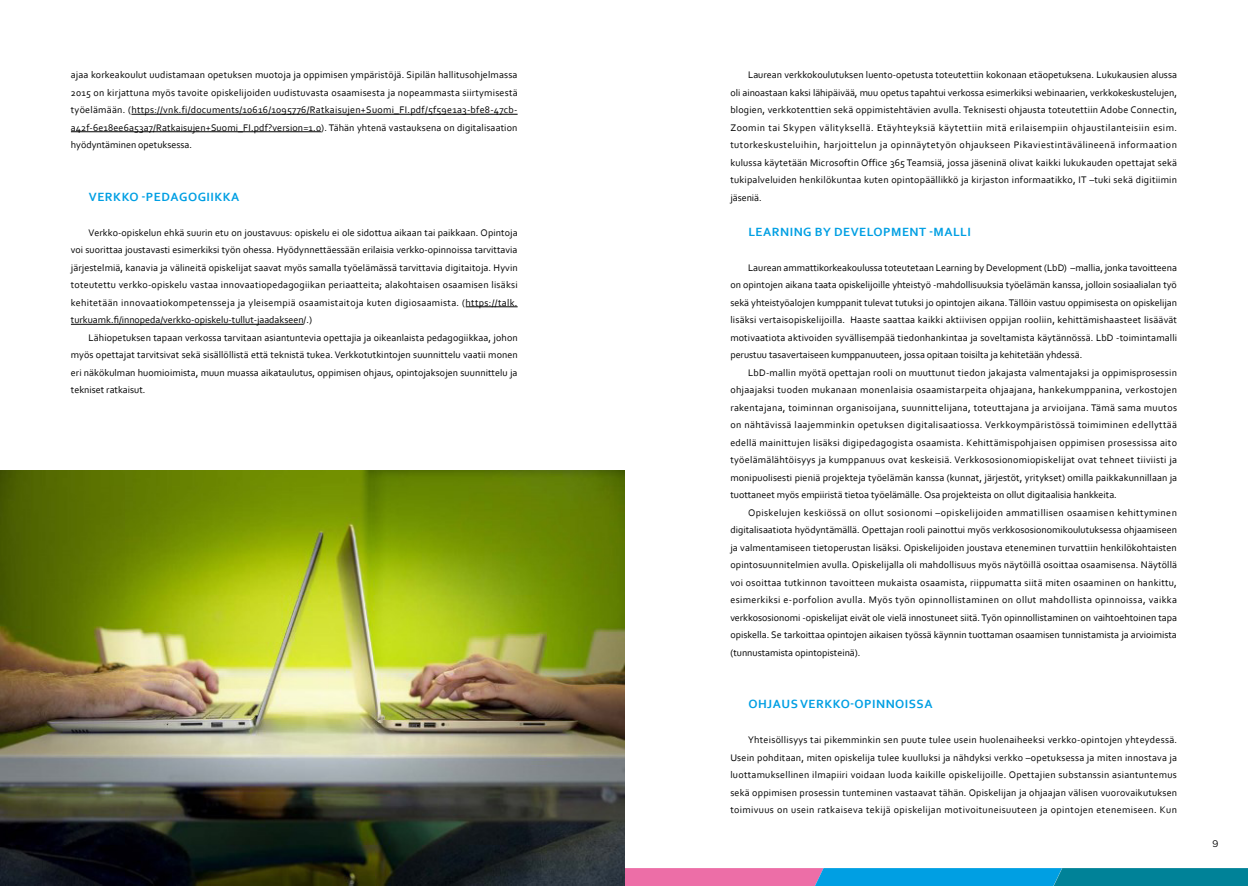
<style>
.page{position:relative;width:1248px;height:886px;background:#fff}
.page>*{position:absolute;margin:0;border:0;box-sizing:border-box;transform-origin:0 0}
.t1{font:700 12.5px "Corbel";letter-spacing:.04em;color:#009fe3}
.t2{font:10.38px "Omnes";color:#000}
.t3{font:10px/17.5px "Corbel";color:#000;text-align:justify}
</style>
<div class="page">
<svg style="left:624px;top:868px;width:623px;height:18px;background:#4b87b9"></svg>
<hr style="left:131px;top:114px;width:386px;height:1px;background:#000">
<hr style="left:71px;top:131px;width:250px;height:1px;background:#000">
<hr style="left:465px;top:306px;width:52px;height:1px;background:#000">
<hr style="left:71px;top:324px;width:232px;height:1px;background:#000">
<img style="left:0;top:471px;width:624px;height:415px">
<p class="t3" style="left:71px;top:66px;width:448px">ajaa korkeakoulut uudistamaan opetuksen muotoja ja oppimisen ympäristöjä. Sipilän hallitusohjelmassa 2015 on kirjattuna myös tavoite opiskelijoiden uudistuvasta osaamisesta ja nopeammasta siirtymisestä työelämään. (https://vnk.fi/documents/10616/1095776/Ratkaisujen+Suomi_FI.pdf/5f59e1a3-bfe8-47cb&shy;a42f-6e18ee6a53a7/Ratkaisujen+Suomi_FI.pdf?version=1.0). Tähän yhtenä vastauksena on digitalisaation hyödyntäminen opetuksessa.</p>
<p class="t1" style="left:89px;top:189px;width:152px">VERKKO -PEDAGOGIIKKA</p>
<p class="t3" style="left:71px;top:223px;width:448px;text-indent:18px">Verkko-opiskelun ehkä suurin etu on joustavuus: opiskelu ei ole sidottua aikaan tai paikkaan. Opintoja voi suorittaa joustavasti esimerkiksi työn ohessa. Hyödynnettäessään erilaisia verkko-opinnoissa tarvittavia järjestelmiä, kanavia ja välineitä opiskelijat saavat myös samalla työelämässä tarvittavia digitaitoja. Hyvin toteutettu verkko-opiskelu vastaa innovaatiopedagogiikan periaatteita; alakohtaisen osaamisen lisäksi kehitetään innovaatiokompetensseja ja yleisempiä osaamistaitoja kuten digiosaamista. (https://talk. turkuamk.fi/innopeda/verkko-opiskelu-tullut-jaadakseen/.)</p>
<p class="t3" style="left:71px;top:328px;width:448px;text-indent:18px">Lähiopetuksen tapaan verkossa tarvitaan asiantuntevia opettajia ja oikeanlaista pedagogiikkaa, johon myös opettajat tarvitsivat sekä sisällöllistä että teknistä tukea. Verkkotutkintojen suunnittelu vaatii monen eri näkökulman huomioimista, muun muassa aikataulutus, oppimisen ohjaus, opintojaksojen suunnittelu ja tekniset ratkaisut.</p>
<p class="t3" style="left:730px;top:66px;width:448px;text-indent:18px">Laurean verkkokoulutuksen luento-opetusta toteutettiin kokonaan etäopetuksena. Lukukausien alussa oli ainoastaan kaksi lähipäivää, muu opetus tapahtui verkossa esimerkiksi webinaarien, verkkokeskustelujen, blogien, verkkotenttien sekä oppimistehtävien avulla. Teknisesti ohjausta toteutettiin Adobe Connectin, Zoomin tai Skypen välityksellä. Etäyhteyksiä käytettiin mitä erilaisempiin ohjaustilanteisiin esim. tutorkeskusteluihin, harjoittelun ja opinnäytetyön ohjaukseen Pikaviestintävälineenä informaation kulussa käytetään Microsoftin Office 365 Teamsiä, jossa jäseninä olivat kaikki lukukauden opettajat sekä tukipalveluiden henkilökuntaa kuten opintopäällikkö ja kirjaston informaatikko, IT –tuki sekä digitiimin jäseniä.</p>
<p class="t1" style="left:748px;top:224px;width:224px">LEARNING BY DEVELOPMENT -MALLI</p>
<p class="t3" style="left:730px;top:258px;width:448px;text-indent:18px">Laurean ammattikorkeakoulussa toteutetaan Learning by Development (LbD) –mallia, jonka tavoitteena on opintojen aikana taata opiskelijoille yhteistyö -mahdollisuuksia työelämän kanssa, jolloin sosiaalialan työ sekä yhteistyöalojen kumppanit tulevat tutuksi jo opintojen aikana. Tällöin vastuu oppimisesta on opiskelijan lisäksi vertaisopiskelijoilla. Haaste saattaa kaikki aktiivisen oppijan rooliin, kehittämishaasteet lisäävät motivaatiota aktivoiden syvällisempää tiedonhankintaa ja soveltamista käytännössä. LbD -toimintamalli perustuu tasavertaiseen kumppanuuteen, jossa opitaan toisilta ja kehitetään yhdessä.</p>
<p class="t3" style="left:730px;top:363px;width:448px;text-indent:18px">LbD-mallin myötä opettajan rooli on muuttunut tiedon jakajasta valmentajaksi ja oppimisprosessin ohjaajaksi tuoden mukanaan monenlaisia osaamistarpeita ohjaajana, hankekumppanina, verkostojen rakentajana, toiminnan organisoijana, suunnittelijana, toteuttajana ja arvioijana. Tämä sama muutos on nähtävissä laajemminkin opetuksen digitalisaatiossa. Verkkoympäristössä toimiminen edellyttää edellä mainittujen lisäksi digipedagogista osaamista. Kehittämispohjaisen oppimisen prosessissa aito työelämälähtöisyys ja kumppanuus ovat keskeisiä. Verkkososionomiopiskelijat ovat tehneet tiiviisti ja monipuolisesti pieniä projekteja työelämän kanssa (kunnat, järjestöt, yritykset) omilla paikkakunnillaan ja tuottaneet myös empiiristä tietoa työelämälle. Osa projekteista on ollut digitaalisia hankkeita.</p>
<p class="t3" style="left:730px;top:503px;width:448px;text-indent:18px">Opiskelujen keskiössä on ollut sosionomi –opiskelijoiden ammatillisen osaamisen kehittyminen digitalisaatiota hyödyntämällä. Opettajan rooli painottui myös verkkososionomikoulutuksessa ohjaamiseen ja valmentamiseen tietoperustan lisäksi. Opiskelijoiden joustava eteneminen turvattiin henkilökohtaisten opintosuunnitelmien avulla. Opiskelijalla oli mahdollisuus myös näytöillä osoittaa osaamisensa. Näytöllä voi osoittaa tutkinnon tavoitteen mukaista osaamista, riippumatta siitä miten osaaminen on hankittu, esimerkiksi e-porfolion avulla. Myös työn opinnollistaminen on ollut mahdollista opinnoissa, vaikka verkkososionomi -opiskelijat eivät ole vielä innostuneet siitä. Työn opinnollistaminen on vaihtoehtoinen tapa opiskella. Se tarkoittaa opintojen aikaisen työssä käynnin tuottaman osaamisen tunnistamista ja arvioimista (tunnustamista opintopisteinä).</p>
<p class="t1" style="left:748px;top:696px;width:186px">OHJAUS VERKKO-OPINNOISSA</p>
<p class="t3" style="left:730px;top:731px;width:448px;text-indent:18px">Yhteisöllisyys tai pikemminkin sen puute tulee usein huolenaiheeksi verkko-opintojen yhteydessä.<br>Usein pohditaan, miten opiskelija tulee kuulluksi ja nähdyksi verkko –opetuksessa ja miten innostava ja luottamuksellinen ilmapiiri voidaan luoda kaikille opiskelijoille. Opettajien substanssin asiantuntemus sekä oppimisen prosessin tunteminen vastaavat tähän. Opiskelijan ja ohjaajan välisen vuorovaikutuksen toimivuus on usein ratkaiseva tekijä opiskelijan motivoituneisuuteen ja opintojen etenemiseen. Kun</p>
<p class="t2" style="left:1212px;top:837px;width:7px">9</p>
</div>
